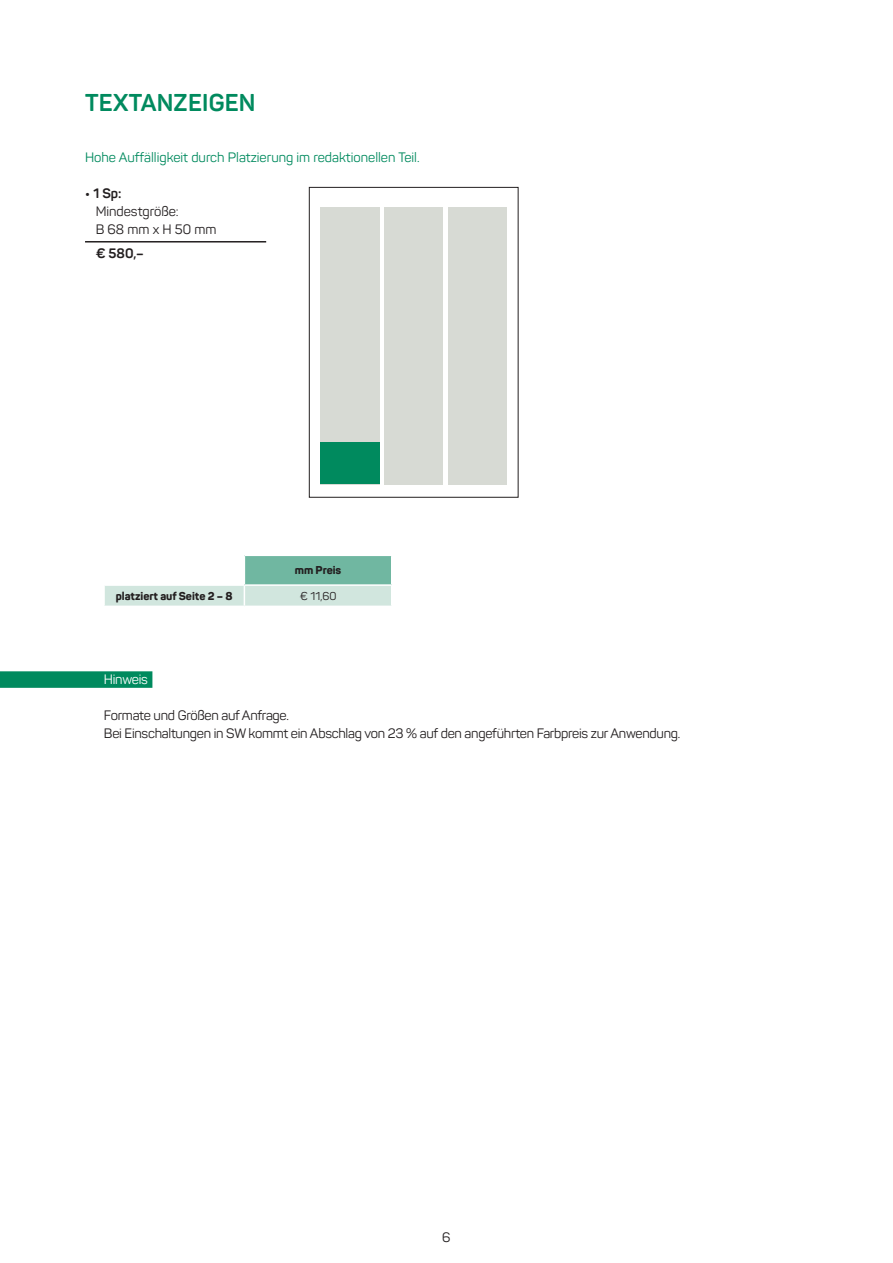
<style>
.page{position:relative;width:893px;height:1263px;background:#fff}
.page>*{position:absolute;margin:0;border:0;box-sizing:border-box;transform-origin:0 0}
.t1{font:700 24px "Panton";letter-spacing:.01em;color:#008a5e}
.t2{font:13.5px/18px "Panton";letter-spacing:-.02em;color:#231f20}
.t3{font:13.5px "Panton";color:#008a5e}
.t4{font:13.5px/18px "Panton";color:#231f20}
.t5{font:700 13.5px "Panton";color:#231f20}
.t6{font:13.5px "Panton";letter-spacing:-.02em;color:#fff}
.t7{font:800 11.25px "Panton";color:#231f20}
.t8{font:11.25px "Panton";color:#231f20}
</style>
<div class="page">
<hr style="left:85px;top:241px;width:181px;height:1px;background:#231f20">
<div style="left:0;top:671px;width:152px;height:17px;background:#008a5e"></div>
<svg style="left:104px;top:556px;width:288px;height:50px"></svg>
<hr style="left:103px;top:584px;width:141px;height:2px;background:#fff">
<div style="left:309px;top:187px;width:209px;height:311px;border:1px solid #231f20"></div>
<div style="left:321px;top:207px;width:59px;height:277px;background:#d7dad4"></div>
<div style="left:384px;top:207px;width:59px;height:277px;background:#d7dad4"></div>
<div style="left:448px;top:207px;width:58px;height:277px;background:#d7dad4"></div>
<div style="left:321px;top:443px;width:59px;height:41px;background:#008a5e"></div>
<h1 class="t1" style="left:85px;top:87px;width:172px">TEXTANZEIGEN</h1>
<p class="t3" style="left:85px;top:149px;width:336px">Hohe Auffälligkeit durch Platzierung im redaktionellen Teil.</p>
<p class="t5" style="left:85px;top:185px;width:38px">• 1 Sp:</p>
<p class="t4" style="left:96px;top:202px;width:122px">Mindestgröße:<br>B 68 mm x H 50 mm</p>
<p class="t5" style="left:96px;top:245px;width:50px">€ 580,–</p>
<p class="t7" style="left:295px;top:563px;width:48px">mm Preis</p>
<p class="t7" style="left:116px;top:589px;width:118px">platziert auf Seite 2 – 8</p>
<p class="t8" style="left:300px;top:589px;width:38px">€ 11,60</p>
<p class="t6" style="left:104px;top:671px;width:45px">Hinweis</p>
<p class="t2" style="left:104px;top:706px;width:578px">Formate und Größen auf Anfrage.<br>Bei Einschaltungen in SW kommt ein Abschlag von 23 % auf den angeführten Farbpreis zur Anwendung.</p>
<p class="t2" style="left:442px;top:1228px;width:10px">6</p>
</div>
